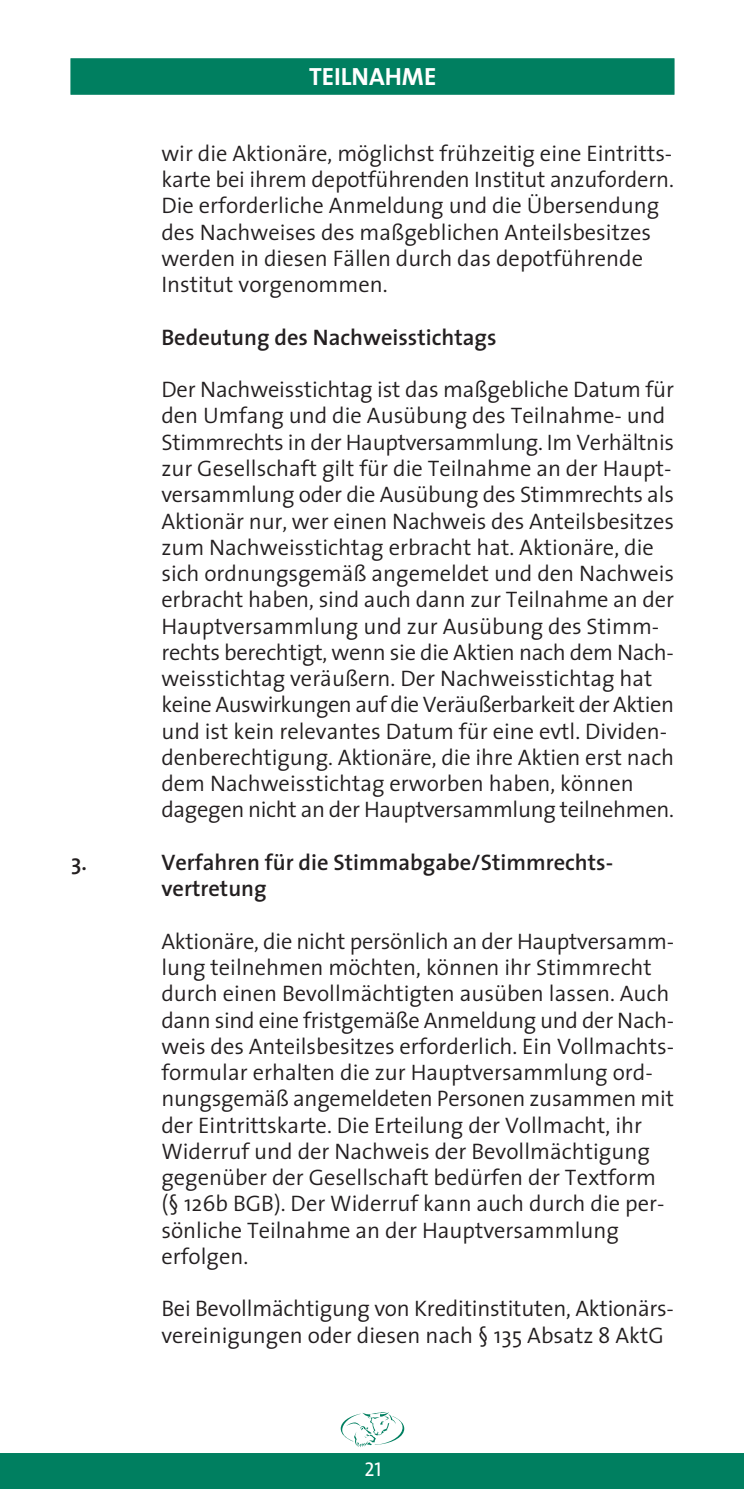
<style>
.page{position:relative;width:745px;height:1489px;background:#fff}
.page>*{position:absolute;margin:0;border:0;box-sizing:border-box;transform-origin:0 0}
.t1{font:700 25px "The Sans";color:#fff}
.t2{font:300 22.5px/26.2px "The Sans";color:#231f20}
.t3{font:600 22.5px/26.2px "The Sans";color:#231f20}
.t4{font:20px "The Sans Caps";color:#fff}
</style>
<div class="page">
<svg style="left:0;top:1412px;width:742px;height:76px"></svg>
<div style="left:71px;top:58px;width:603px;height:37px;background:#007f60;border:1px solid #007f60"></div>
<p class="t1" style="left:309px;top:55px;width:129px">TEILNAHME</p>
<p class="t2" style="left:161px;top:139px;width:514px">wir die Aktionäre, möglichst frühzeitig eine Eintritts&shy;karte bei ihrem depotführenden Institut anzufordern.<br>Die erforderliche Anmeldung und die Übersendung des Nachweises des maßgeblichen Anteilsbesitzes werden in diesen Fällen durch das depotführende Institut vorgenommen.</p>
<p class="t3" style="left:161px;top:323px;width:336px">Bedeutung des Nachweisstichtags</p>
<p class="t2" style="left:161px;top:376px;width:514px">Der Nachweisstichtag ist das maßgebliche Datum für den Umfang und die Ausübung des Teilnahme- und Stimmrechts in der Hauptversammlung. Im Verhältnis zur Gesellschaft gilt für die Teilnahme an der Haupt&shy;versammlung oder die Ausübung des Stimmrechts als Aktionär nur, wer einen Nachweis des Anteilsbesitzes zum Nachweisstichtag erbracht hat. Aktionäre, die sich ordnungsgemäß angemeldet und den Nachweis erbracht haben, sind auch dann zur Teilnahme an der Hauptversammlung und zur Ausübung des Stimm&shy;rechts berechtigt, wenn sie die Aktien nach dem Nach&shy;weisstichtag veräußern. Der Nachweisstichtag hat keine Auswirkungen auf die Veräußerbarkeit der Aktien und ist kein relevantes Datum für eine evtl. Dividen&shy;denberechtigung. Aktionäre, die ihre Aktien erst nach dem Nachweisstichtag erworben haben, können dagegen nicht an der Hauptversammlung teilnehmen.</p>
<p class="t3" style="left:71px;top:848px;width:17px">3.</p>
<p class="t3" style="left:161px;top:848px;width:453px">Verfahren für die Stimmabgabe/Stimmrechts&shy;vertretung</p>
<p class="t2" style="left:161px;top:927px;width:514px">Aktionäre, die nicht persönlich an der Hauptversamm&shy;lung teilnehmen möchten, können ihr Stimmrecht durch einen Bevollmächtigten ausüben lassen. Auch dann sind eine fristgemäße Anmeldung und der Nach&shy;weis des Anteilsbesitzes erforderlich. Ein Vollmachts&shy;formular erhalten die zur Hauptversammlung ord&shy;nungsgemäß angemeldeten Personen zusammen mit der Eintrittskarte. Die Erteilung der Vollmacht, ihr Widerruf und der Nachweis der Bevollmächtigung gegenüber der Gesellschaft bedürfen der Textform (§ 126b BGB). Der Widerruf kann auch durch die per&shy;sönliche Teilnahme an der Hauptversammlung erfolgen.</p>
<p class="t2" style="left:161px;top:1294px;width:514px">Bei Bevollmächtigung von Kreditinstituten, Aktionärs&shy;vereinigungen oder diesen nach § 135 Absatz 8 AktG</p>
<p class="t4" style="left:364px;top:1452px;width:19px">21</p>
</div>
